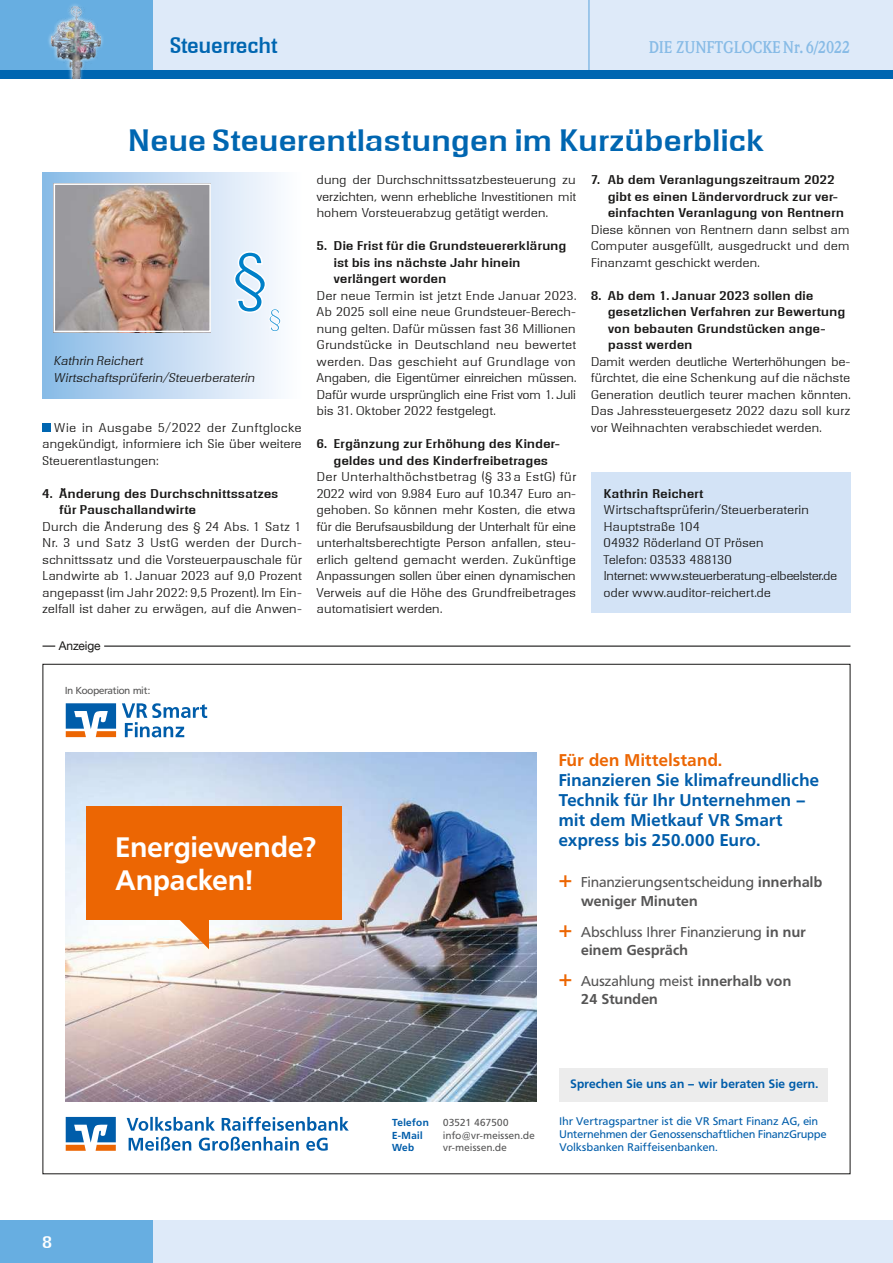
<style>
.page{position:relative;width:893px;height:1263px;background:#fff}
.page>*{position:absolute;margin:0;border:0;box-sizing:border-box;transform-origin:0 0}
.t1{font:700 33px "Walter Becker";letter-spacing:-.01em;color:#0066b1}
.t2{font:700 27.9px/33.5px "Frutiger VR";letter-spacing:.01em;color:#fff}
.t3{font:700 24.15px "Walter Becker";letter-spacing:-.015em;color:#0066b1;scale:.87 1}
.t4{font:700 18px "Walter Becker";color:#fff}
.t5{font:700 17.25px "Weidemann IT Cby BT";letter-spacing:-.015em;color:#87bbe6;scale:.87 1}
.t6{font:700 16.8px/20px "Frutiger VR";letter-spacing:.025em;color:#005daa}
.t7{font:700 16.8px "Frutiger VR";letter-spacing:.025em;color:#ec6603}
.t8{font:14.1px/18.3px "Frutiger VR";letter-spacing:.02em;color:#565555}
.t9{font:700 14.1px/18.3px "Frutiger VR";letter-spacing:.02em;color:#565555}
.t10{font:300 13.5px/16.5px "Walter Becker";letter-spacing:-.01em;color:#181716;text-align:justify}
.t11{font:700 13.5px/16.5px "Walter Becker";letter-spacing:-.005em;color:#181716}
.t12{font:italic 300 13.5px/16.5px "Walter Becker";letter-spacing:-.005em;color:#181716}
.t13{font:700 12px "Frutiger VR";letter-spacing:.02em;color:#005daa}
.t14{font:12px "Helvetica Neue LT Pro";letter-spacing:-.015em;color:#181716}
.t15{font:10.95px/13px "Frutiger VR";letter-spacing:.03em;color:#005daa}
.t16{font:10.05px "Frutiger VR";letter-spacing:.03em;color:#565555}
.t17{font:10.05px "Frutiger VR";color:#565555}
.t18{font:700 10.05px "Frutiger VR";letter-spacing:.04em;color:#005daa}
.s1{font-weight:700;font-size:20.1px;color:#ec6603}
.s2{font-weight:700}
.s3{font-size:20.1px;color:#ec6603}
.s4{font-weight:400}
</style>
<div class="page">
<div style="left:0;top:0;width:893px;height:72px;background:#deeaf9"></div>
<hr style="left:588px;top:0;width:2px;height:71px;background:#87bbe6">
<div style="left:0;top:1220px;width:893px;height:43px;background:#deeaf9"></div>
<div style="left:43px;top:173px;width:259px;height:225px;background:linear-gradient(to right,#8cbbe6,#fffeff)"></div>
<img style="left:66px;top:753px;width:470px;height:348px">
<div style="left:559px;top:1068px;width:268px;height:33px;background:#ececec"></div>
<svg style="left:66px;top:1117px;width:50px;height:34px"></svg>
<svg style="left:129px;top:1137px;width:199px;height:14px"></svg>
<svg style="left:127px;top:1117px;width:222px;height:14px"></svg>
<svg style="left:66px;top:703px;width:50px;height:34px"></svg>
<svg style="left:122px;top:703px;width:85px;height:34px"></svg>
<div style="left:86px;top:807px;width:256px;height:113px;background:#ec6603"></div>
<svg style="left:179px;top:920px;width:30px;height:29px"></svg>
<img style="left:57px;top:186px;width:151px;height:143px">
<div style="left:54px;top:183px;width:157px;height:149px;border:2px solid #fff"></div>
<svg style="left:43px;top:645px;width:12px;height:2px"></svg>
<hr style="left:104px;top:645px;width:746px;height:2px;background:#181716">
<div style="left:43px;top:423px;width:8px;height:9px;background:#0066b1"></div>
<div style="left:591px;top:473px;width:259px;height:140px;background:#d3e3f6"></div>
<svg style="left:233px;top:250px;width:49px;height:83px"></svg>
<div style="left:0;top:0;width:153px;height:72px;background:#67aee1"></div>
<div style="left:0;top:70px;width:893px;height:9px;background:#0066b1"></div>
<svg style="left:48px;top:4px;width:55px;height:43px"></svg>
<img style="left:51px;top:6px;width:49px;height:73px">
<div style="left:0;top:1220px;width:153px;height:43px;background:#67aee1"></div>
<h3 class="t3" style="left:170px;top:32px;width:125px">Steuerrecht</h3>
<p class="t5" style="left:649px;top:36px;width:233px">DIE ZUNFTGLOCKE Nr. 6/2022</p>
<h1 class="t1" style="left:128px;top:122px;width:638px">Neue Steuerentlastungen im Kurzüberblick</h1>
<p class="t10" style="left:317px;top:171px;width:261px">dung der Durchschnittssatzbesteuerung zu verzichten, wenn erhebliche Investitionen mit hohem Vorsteuerabzug getätigt werden.</p>
<p class="t11" style="left:334px;top:237px;width:235px;text-indent:-17px">5. Die Frist für die Grundsteuererklärung ist bis ins nächste Jahr hinein verlängert worden</p>
<p class="t10" style="left:317px;top:287px;width:261px">Der neue Termin ist jetzt Ende Januar 2023.<br>Ab 2025 soll eine neue Grundsteuer-Berech&shy;nung gelten. Dafür müssen fast 36 Millionen Grundstücke in Deutschland neu bewertet werden. Das geschieht auf Grundlage von Angaben, die Eigentümer einreichen müssen.<br>Dafür wurde ursprünglich eine Frist vom 1. Juli bis 31. Oktober 2022 festgelegt.</p>
<p class="t11" style="left:317px;top:435px;width:245px;text-align:center">6. Ergänzung zur Erhöhung des Kinder&shy;geldes und des Kinderfreibetrages</p>
<p class="t10" style="left:317px;top:468px;width:261px">Der Unterhalthöchstbetrag (§ 33a EstG) für 2022 wird von 9.984 Euro auf 10.347 Euro an&shy;gehoben. So können mehr Kosten, die etwa für die Berufsausbildung der Unterhalt für eine unterhaltsberechtigte Person anfallen, steu&shy;erlich geltend gemacht werden. Zukünftige Anpassungen sollen über einen dynamischen Verweis auf die Höhe des Grundfreibetrages automatisiert werden.</p>
<p class="t11" style="left:608px;top:171px;width:238px;text-indent:-17px">7. Ab dem Veranlagungszeitraum 2022 gibt es einen Ländervordruck zur ver&shy;einfachten Veranlagung von Rentnern</p>
<p class="t10" style="left:591px;top:221px;width:261px">Diese können von Rentnern dann selbst am Computer ausgefüllt, ausgedruckt und dem Finanzamt geschickt werden.</p>
<p class="t11" style="left:608px;top:287px;width:239px;text-indent:-17px">8. Ab dem 1. Januar 2023 sollen die gesetzlichen Verfahren zur Bewertung von bebauten Grundstücken ange&shy;passt werden</p>
<p class="t10" style="left:591px;top:353px;width:261px">Damit werden deutliche Werterhöhungen be&shy;fürchtet, die eine Schenkung auf die nächste Generation deutlich teurer machen könnten.<br>Das Jahressteuergesetz 2022 dazu soll kurz vor Weihnachten verabschiedet werden.</p>
<p class="t12" style="left:54px;top:352px;width:203px">Kathrin Reichert<br>Wirtschaftsprüferin/Steuerberaterin</p>
<p class="t10" style="left:43px;top:419px;width:261px;text-indent:11px">Wie in Ausgabe 5/2022 der Zunftglocke angekündigt, informiere ich Sie über weitere Steuerentlastungen:</p>
<p class="t11" style="left:60px;top:485px;width:221px;text-indent:-17px">4. Änderung des Durchschnittssatzes für Pauschallandwirte</p>
<p class="t10" style="left:43px;top:518px;width:261px">Durch die Änderung des § 24 Abs. 1 Satz 1<br>Nr. 3 und Satz 3 UstG werden der Durch&shy;schnittssatz und die Vorsteuerpauschale für Landwirte ab 1. Januar 2023 auf 9,0 Prozent angepasst (im Jahr 2022: 9,5 Prozent). Im Ein&shy;zelfall ist daher zu erwägen, auf die Anwen-</p>
<p class="t11" style="left:604px;top:485px;width:101px">Kathrin Reichert</p>
<p class="t10" style="left:604px;top:502px;width:235px;text-align:left">Wirtschaftsprüferin/Steuerberaterin<br>Hauptstraße 104<br>04932 Röderland OT Prösen<br>Telefon: 03533 488130<br>Internet: www.steuerberatung-elbeelster.de oder www.auditor-reichert.de</p>
<p class="t14" style="left:59px;top:639px;width:43px">Anzeige</p>
<p class="t17" style="left:65px;top:685px;width:86px">In Kooperation mit:</p>
<h2 class="t2" style="left:115px;top:830px;width:202px">Energiewende?<br>Anpacken!</h2>
<h3 class="t4" style="left:43px;top:1232px;width:12px">8</h3>
<p class="t7" style="left:559px;top:750px;width:165px">Für den Mittelstand.</p>
<p class="t6" style="left:559px;top:770px;width:262px">Finanzieren Sie klimafreundliche<br>Technik für Ihr Unternehmen – mit dem Mietkauf VR Smart express bis 250.000 Euro.</p>
<p class="t8" style="left:581px;top:873px;width:243px;text-indent:-22px"><span class="s1">+</span> Finanzierungsentscheidung <span class="s2">innerhalb weniger Minuten</span></p>
<p class="t8" style="left:581px;top:923px;width:226px;text-indent:-22px"><span class="s1">+</span> Abschluss Ihrer Finanzierung <span class="s2">in nur einem Gespräch</span></p>
<p class="t9" style="left:581px;top:972px;width:212px;text-indent:-22px"><span class="s3">+</span> <span class="s4">Auszahlung meist</span> innerhalb von<br>24 Stunden</p>
<p class="t18" style="left:392px;top:1117px;width:38px">Telefon</p>
<p class="t16" style="left:443px;top:1117px;width:67px">03521 467500</p>
<p class="t18" style="left:392px;top:1129px;width:32px">E-Mail</p>
<p class="t16" style="left:443px;top:1129px;width:93px">info@vr-meissen.de</p>
<p class="t18" style="left:392px;top:1141px;width:24px">Web</p>
<p class="t16" style="left:443px;top:1142px;width:65px">vr-meissen.de</p>
<p class="t13" style="left:571px;top:1077px;width:249px">Sprechen Sie uns an – wir beraten Sie gern.</p>
<p class="t15" style="left:559px;top:1114px;width:269px">Ihr Vertragspartner ist die VR Smart Finanz AG, ein<br>Unternehmen der Genossenschaftlichen FinanzGruppe<br>Volksbanken Raiffeisenbanken.</p>
</div>
